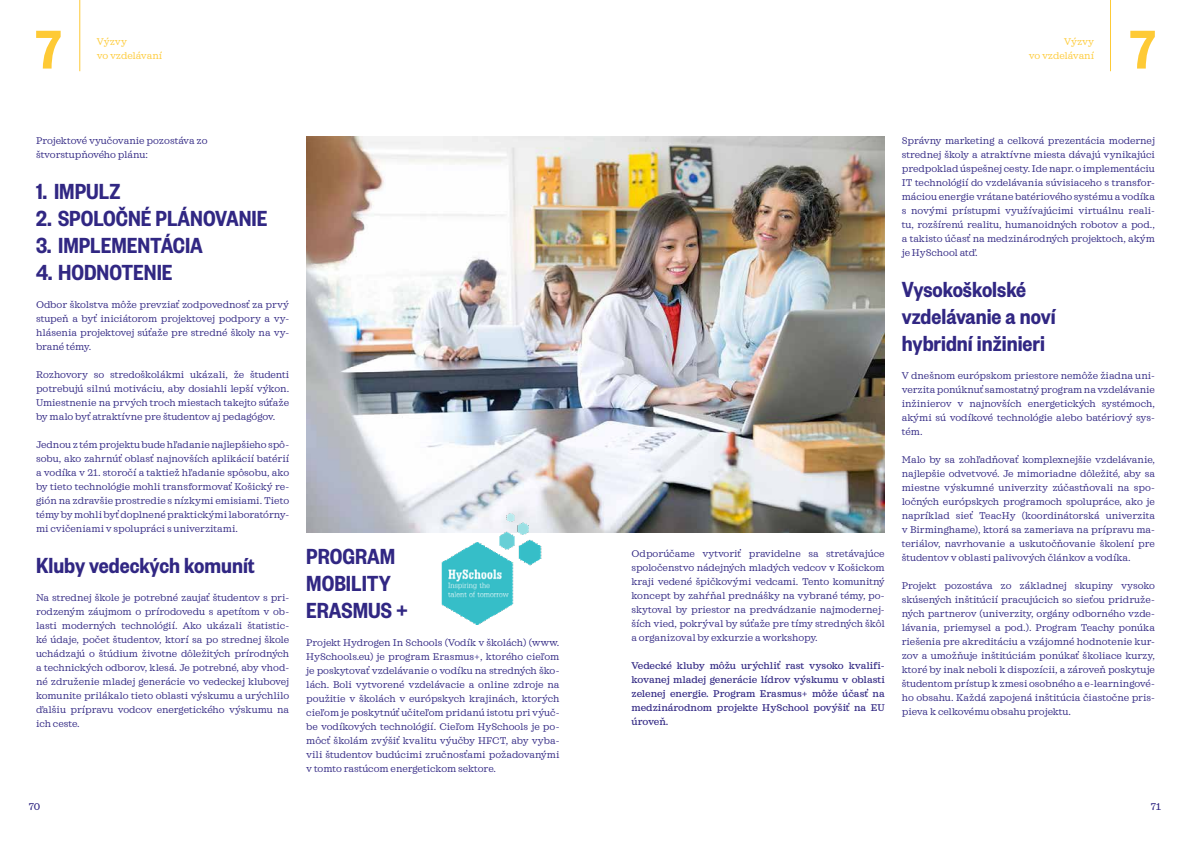
<style>
.page{position:relative;width:1191px;height:842px;background:#fff}
.page>*{position:absolute;margin:0;border:0;box-sizing:border-box;transform-origin:0 0}
.t1{font:600 60px "Founders Grotesk Condensed";color:#feca36}
.t2{font:600 24px/27px "Founders Grotesk Condensed";color:#312783}
.t3{font:10px/14px "Sagona";color:#312783;text-align:justify}
.t4{font:500 10px/14px "Sagona";color:#312783;text-align:justify}
.t5{font:10px/14px "Sagona";color:#feca36}
</style>
<div class="page">
<hr style="left:79px;top:0;width:1px;height:71px;background:#feca36">
<hr style="left:1110px;top:0;width:1px;height:71px;background:#feca36">
<img style="left:306px;top:136px;width:578px;height:396px">
<img style="left:436px;top:514px;width:111px;height:110px">
<h1 class="t1" style="left:36px;top:13px;width:27px">7</h1>
<p class="t5" style="left:97px;top:35px;width:67px">Výzvy<br>vo vzdelávaní</p>
<p class="t5" style="left:1064px;top:35px;width:32px">Výzvy</p>
<p class="t5" style="left:1028px;top:49px;width:67px">vo vzdelávaní</p>
<h1 class="t1" style="left:1129px;top:13px;width:27px">7</h1>
<p class="t3" style="left:36px;top:134px;width:173px">Projektové vyučovanie pozostáva zo štvorstupňového plánu:</p>
<h2 class="t2" style="left:36px;top:177px;width:86px">1. IMPULZ</h2>
<h2 class="t2" style="left:36px;top:204px;width:233px">2. SPOLOČNÉ PLÁNOVANIE</h2>
<h2 class="t2" style="left:36px;top:231px;width:168px">3. IMPLEMENTÁCIA</h2>
<h2 class="t2" style="left:36px;top:258px;width:138px">4. HODNOTENIE</h2>
<p class="t3" style="left:36px;top:298px;width:255px">Odbor školstva môže prevziať zodpovednosť za prvý stupeň a byť iniciátorom projektovej podpory a vy&shy;hlásenia projektovej súťaže pre stredné školy na vy&shy;brané témy.</p>
<p class="t3" style="left:36px;top:368px;width:255px">Rozhovory so stredoškolákmi ukázali, že študenti potrebujú silnú motiváciu, aby dosiahli lepší výkon.<br>Umiestnenie na prvých troch miestach takejto súťaže by malo byť atraktívne pre študentov aj pedagógov.</p>
<p class="t3" style="left:36px;top:438px;width:255px">Jednou z tém projektu bude hľadanie najlepšieho spô&shy;sobu, ako zahrnúť oblasť najnovších aplikácií batérií a vodíka v 21. storočí a taktiež hľadanie spôsobu, ako by tieto technológie mohli transformovať Košický re&shy;gión na zdravšie prostredie s nízkymi emisiami. Tieto témy by mohli byť doplnené praktickými laboratórny&shy;mi cvičeniami v spolupráci s univerzitami.</p>
<h2 class="t2" style="left:36px;top:551px;width:220px">Kluby vedeckých komunít</h2>
<p class="t3" style="left:36px;top:591px;width:255px">Na strednej škole je potrebné zaujať študentov s pri&shy;rodzeným záujmom o prírodovedu s apetítom v ob&shy;lasti moderných technológií. Ako ukázali štatistic&shy;ké údaje, počet študentov, ktorí sa po strednej škole uchádzajú o štúdium životne dôležitých prírodných a technických odborov, klesá. Je potrebné, aby vhod&shy;né združenie mladej generácie vo vedeckej klubovej komunite prilákalo tieto oblasti výskumu a urýchlilo ďalšiu prípravu vodcov energetického výskumu na ich ceste.</p>
<h2 class="t2" style="left:306px;top:542px;width:103px">PROGRAM<br>MOBILITY<br>ERASMUS +</h2>
<p class="t3" style="left:306px;top:636px;width:255px">Projekt Hydrogen In Schools (Vodík v školách) (www.<br>HySchools.eu) je program Erasmus+, ktorého cieľom je poskytovať vzdelávanie o vodíku na stredných ško&shy;lách. Boli vytvorené vzdelávacie a online zdroje na použitie v školách v európskych krajinách, ktorých cieľom je poskytnúť učiteľom pridanú istotu pri výuč&shy;be vodíkových technológií. Cieľom HySchools je po&shy;môcť školám zvýšiť kvalitu výučby HFCT, aby vyba&shy;vili študentov budúcimi zručnosťami požadovanými v tomto rastúcom energetickom sektore.</p>
<p class="t3" style="left:631px;top:547px;width:255px">Odporúčame vytvoriť pravidelne sa stretávajúce spoločenstvo nádejných mladých vedcov v Košickom kraji vedené špičkovými vedcami. Tento komunitný koncept by zahŕňal prednášky na vybrané témy, po&shy;skytoval by priestor na predvádzanie najmodernej&shy;ších vied, pokrýval by súťaže pre tímy stredných škôl a organizoval by exkurzie a workshopy.</p>
<p class="t4" style="left:631px;top:659px;width:255px">Vedecké kluby môžu urýchliť rast vysoko kvalifi&shy;kovanej mladej generácie lídrov výskumu v oblasti zelenej energie. Program Erasmus+ môže účasť na medzinárodnom projekte HySchool povýšiť na EU úroveň.</p>
<p class="t3" style="left:901px;top:134px;width:255px">Správny marketing a celková prezentácia modernej strednej školy a atraktívne miesta dávajú vynikajúci predpoklad úspešnej cesty. Ide napr. o implementáciu IT technológií do vzdelávania súvisiaceho s transfor&shy;máciou energie vrátane batériového systému a vodíka s novými prístupmi využívajúcimi virtuálnu reali&shy;tu, rozšírenú realitu, humanoidných robotov a pod., a takisto účasť na medzinárodných projektoch, akým je HySchool atď.</p>
<h2 class="t2" style="left:901px;top:275px;width:155px">Vysokoškolské vzdelávanie a noví hybridní inžinieri</h2>
<p class="t3" style="left:901px;top:369px;width:255px">V dnešnom európskom priestore nemôže žiadna uni&shy;verzita ponúknuť samostatný program na vzdelávanie inžinierov v najnovších energetických systémoch, akými sú vodíkové technológie alebo batériový sys&shy;tém.</p>
<p class="t3" style="left:901px;top:453px;width:255px">Malo by sa zohľadňovať komplexnejšie vzdelávanie, najlepšie odvetvové. Je mimoriadne dôležité, aby sa miestne výskumné univerzity zúčastňovali na spo&shy;ločných európskych programoch spolupráce, ako je napríklad sieť TeacHy (koordinátorská univerzita v Birminghame), ktorá sa zameriava na prípravu ma&shy;teriálov, navrhovanie a uskutočňovanie školení pre študentov v oblasti palivových článkov a vodíka.</p>
<p class="t3" style="left:901px;top:579px;width:255px">Projekt pozostáva zo základnej skupiny vysoko skúsených inštitúcií pracujúcich so sieťou pridruže&shy;ných partnerov (univerzity, orgány odborného vzde&shy;lávania, priemysel a pod.). Program Teachy ponúka riešenia pre akreditáciu a vzájomné hodnotenie kur&shy;zov a umožňuje inštitúciám ponúkať školiace kurzy, ktoré by inak neboli k dispozícii, a zároveň poskytuje študentom prístup k zmesi osobného a e-learningové&shy;ho obsahu. Každá zapojená inštitúcia čiastočne pris&shy;pieva k celkovému obsahu projektu.</p>
<p class="t4" style="left:29px;top:799px;width:13px">70</p>
<p class="t4" style="left:1150px;top:799px;width:12px">71</p>
</div>
